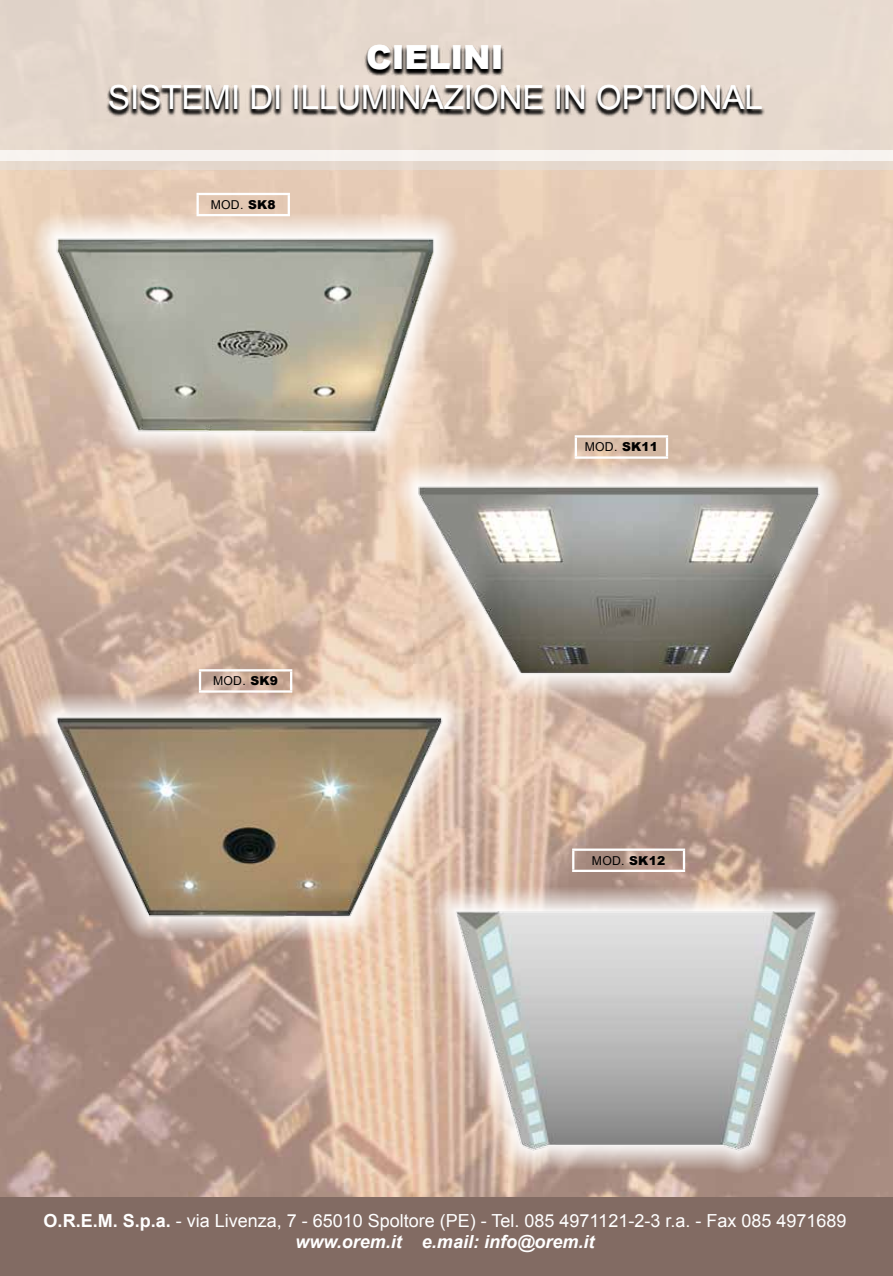
<style>
.page{position:relative;width:893px;height:1276px;background:#fff}
.page>*{position:absolute;margin:0;border:0;box-sizing:border-box;transform-origin:0 0}
.t1{font:33px "Arial";color:#fff}
.t2{font:900 33px "Arial";color:#fff}
.t3{font:18px/21.6px "Arial";color:#fff;text-align:center}
.t4{font:12.3px "Arial";letter-spacing:.02em;color:#000}
.s1{font-weight:900}
.s2{font-weight:700}
.s3{font-weight:700;font-style:italic}
</style>
<div class="page">
<img style="left:0;top:170px;width:893px;height:1027px">
<div style="left:0;top:0;width:893px;height:170px;background:#e6d9ce"></div>
<div style="left:0;top:150px;width:893px;height:11px;background:#f7f2ef"></div>
<div style="left:0;top:1197px;width:893px;height:79px;background:#826b63"></div>
<svg style="left:106px;top:46px;width:659px;height:71px"></svg>
<hr style="left:196px;top:193px;width:94px;height:2px;background:#fff">
<hr style="left:196px;top:195px;width:3px;height:19px;background:#fff">
<svg style="left:288px;top:195px;width:2px;height:18px"></svg>
<svg style="left:32px;top:213px;width:427px;height:243px;background:#dec7b5"></svg>
<img style="left:49px;top:218px;width:391px;height:224px">
<hr style="left:199px;top:669px;width:93px;height:2px;background:#fff">
<svg style="left:199px;top:671px;width:2px;height:19px"></svg>
<svg style="left:290px;top:671px;width:2px;height:19px"></svg>
<hr style="left:199px;top:690px;width:93px;height:2px;background:#fff">
<svg style="left:32px;top:693px;width:435px;height:247px;background:#ceb5a8"></svg>
<img style="left:46px;top:708px;width:405px;height:217px">
<hr style="left:572px;top:848px;width:113px;height:3px;background:#fff">
<svg style="left:572px;top:851px;width:2px;height:18px"></svg>
<svg style="left:683px;top:851px;width:2px;height:18px"></svg>
<hr style="left:572px;top:869px;width:113px;height:3px;background:#fff">
<svg style="left:431px;top:886px;width:409px;height:288px;background:#bfa192"></svg>
<img style="left:443px;top:882px;width:385px;height:287px">
<hr style="left:575px;top:435px;width:93px;height:2px;background:#fff">
<svg style="left:575px;top:437px;width:2px;height:19px"></svg>
<svg style="left:666px;top:437px;width:2px;height:19px"></svg>
<hr style="left:575px;top:456px;width:93px;height:3px;background:#fff">
<svg style="left:394px;top:461px;width:450px;height:237px;background:#dfc5b3"></svg>
<img style="left:400px;top:470px;width:438px;height:241px">
<h1 class="t2" style="left:366px;top:39px;width:139px">CIELINI</h1>
<h1 class="t1" style="left:108px;top:79px;width:656px">SISTEMI DI ILLUMINAZIONE IN OPTIONAL</h1>
<p class="t4" style="left:211px;top:198px;width:66px">MOD. <span class="s1">SK8</span></p>
<p class="t4" style="left:213px;top:674px;width:66px">MOD. <span class="s1">SK9</span></p>
<p class="t4" style="left:585px;top:440px;width:75px">MOD. <span class="s1">SK11</span></p>
<p class="t4" style="left:592px;top:853px;width:75px">MOD. <span class="s1">SK12</span></p>
<p class="t3" style="left:44px;top:1209px;width:804px"><span class="s2">O.R.E.M. S.p.a.</span> - via Livenza, 7 - 65010 Spoltore (PE) - Tel. 085 4971121-2-3 r.a. - Fax 085 4971689 <span class="s3">www.orem.it e.mail: info@orem.it</span></p>
</div>
